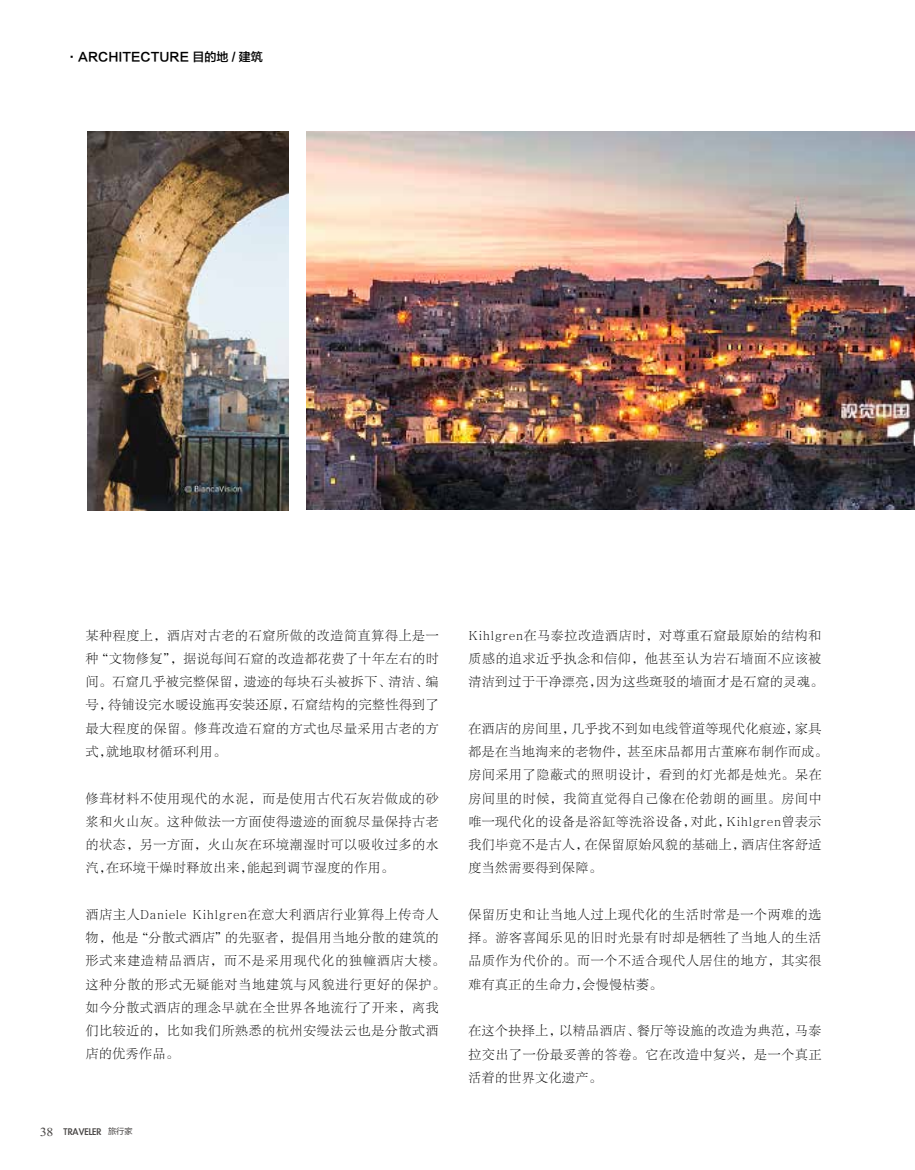
<style>
.page{position:relative;width:915px;height:1170px;background:#fff}
.page>*{position:absolute;margin:0;border:0;box-sizing:border-box;transform-origin:0 0}
.t1{font:12.75px/23.2px "FZLTKSK GBK1 0";letter-spacing:.065em;color:#000;text-align:justify}
.t2{font:12px "FZLTZHK GBK1 0";color:#000}
.t3{font:11.1px "Li Gothic Med";color:#494645}
.s1{font-family:"Bangla MN";font-size:12px}
.s2{font-family:"FZLTHJW GB1 0";font-size:8.25px}
</style>
<div class="page">
<img style="left:306px;top:132px;width:608px;height:377px">
<img style="left:87px;top:132px;width:202px;height:378px">
<p class="t2" style="left:66px;top:50px;width:198px">· ARCHITECTURE 目的地 / 建筑</p>
<p class="t1" style="left:86px;top:624px;width:354px">某种程度上，酒店对古老的石窟所做的改造简直算得上是一种“文物修复”，据说每间石窟的改造都花费了十年左右的时间。石窟几乎被完整保留，遗迹的每块石头被拆下、清洁、编号，待铺设完水暖设施再安装还原，石窟结构的完整性得到了最大程度的保留。修葺改造石窟的方式也尽量采用古老的方式，就地取材循环利用。</p>
<p class="t1" style="left:86px;top:786px;width:354px">修葺材料不使用现代的水泥，而是使用古代石灰岩做成的砂浆和火山灰。这种做法一方面使得遗迹的面貌尽量保持古老的状态，另一方面，火山灰在环境潮湿时可以吸收过多的水汽，在环境干燥时释放出来，能起到调节湿度的作用。</p>
<p class="t1" style="left:86px;top:903px;width:361px;text-align:left">酒店主人Daniele Kihlgren在意大利酒店行业算得上传奇人物，他是“分散式酒店”的先驱者，提倡用当地分散的建筑的形式来建造精品酒店，而不是采用现代化的独幢酒店大楼。这种分散的形式无疑能对当地建筑与风貌进行更好的保护。如今分散式酒店的理念早就在全世界各地流行了开来，离我们比较近的，比如我们所熟悉的杭州安缦法云也是分散式酒店的优秀作品。</p>
<p class="t3" style="left:40px;top:1125px;width:94px"><span class="s1">38</span> TRAVELER <span class="s2">旅行家</span></p>
<p class="t1" style="left:468px;top:624px;width:356px;text-align:left">Kihlgren在马泰拉改造酒店时，对尊重石窟最原始的结构和质感的追求近乎执念和信仰，他甚至认为岩石墙面不应该被清洁到过于干净漂亮，因为这些斑驳的墙面才是石窟的灵魂。</p>
<p class="t1" style="left:468px;top:717px;width:360px;text-align:left">在酒店的房间里，几乎找不到如电线管道等现代化痕迹，家具都是在当地淘来的老物件，甚至床品都用古董麻布制作而成。房间采用了隐蔽式的照明设计，看到的灯光都是烛光。呆在房间里的时候，我简直觉得自己像在伦勃朗的画里。房间中唯一现代化的设备是浴缸等洗浴设备，对此，Kihlgren曾表示我们毕竟不是古人，在保留原始风貌的基础上，酒店住客舒适度当然需要得到保障。</p>
<p class="t1" style="left:468px;top:903px;width:354px">保留历史和让当地人过上现代化的生活时常是一个两难的选择。游客喜闻乐见的旧时光景有时却是牺牲了当地人的生活品质作为代价的。而一个不适合现代人居住的地方，其实很难有真正的生命力，会慢慢枯萎。</p>
<p class="t1" style="left:468px;top:1019px;width:354px">在这个抉择上，以精品酒店、餐厅等设施的改造为典范，马泰拉交出了一份最妥善的答卷。它在改造中复兴，是一个真正活着的世界文化遗产。</p>
</div>
